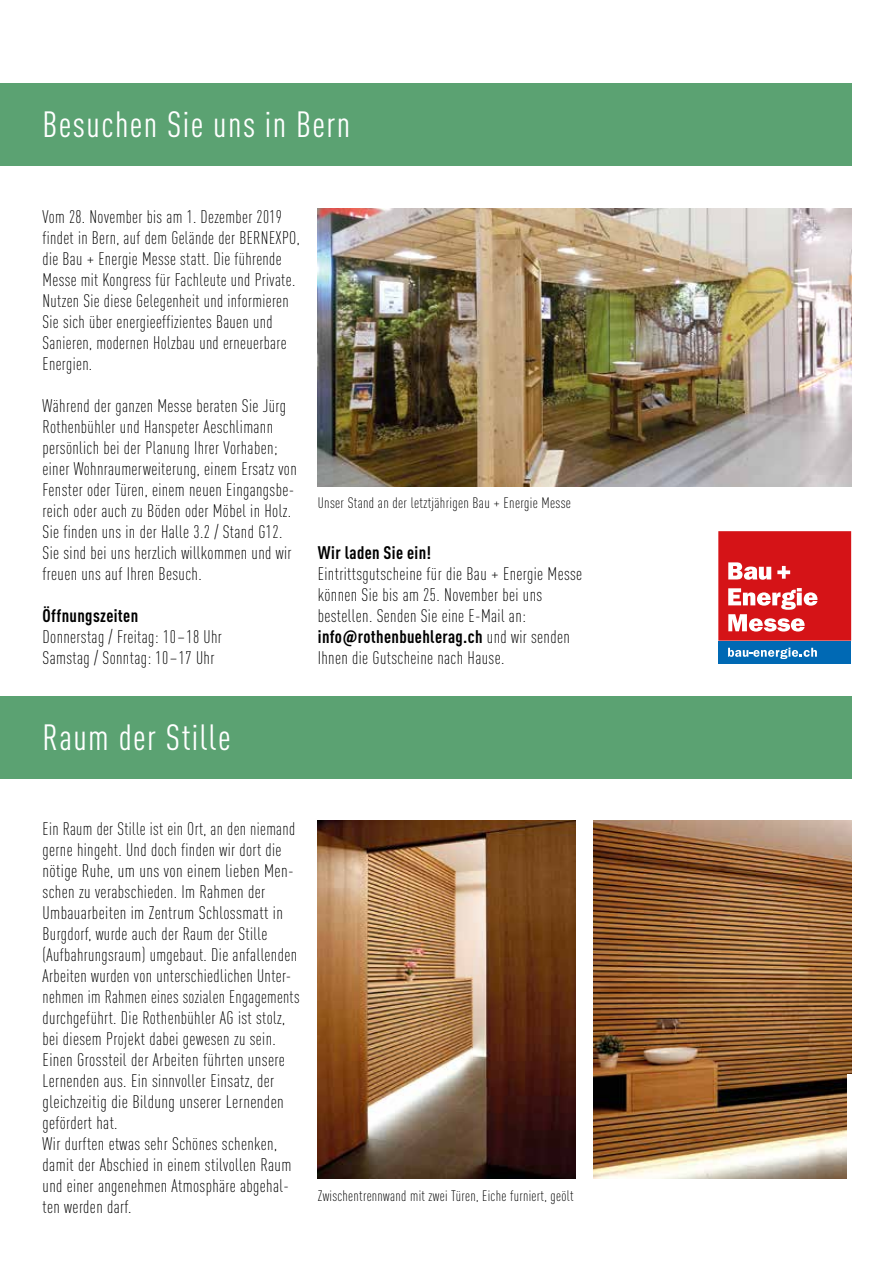
<style>
.page{position:relative;width:893px;height:1263px;background:#fff}
.page>*{position:absolute;margin:0;border:0;box-sizing:border-box;transform-origin:0 0}
.t1{font:condensed 36px "DIN Pro";letter-spacing:.04em;color:#fff}
.t2{font:300 condensed 18px/21px "DIN Pro";letter-spacing:.02em;color:#000}
.t3{font:700 condensed 18px "DIN Pro";letter-spacing:.02em;color:#000}
.t4{font:300 condensed 15px "DIN Pro";letter-spacing:.02em;color:#000}
.s1{font-weight:700}
</style>
<div class="page">
<img style="left:318px;top:208px;width:533px;height:278px">
<div style="left:718px;top:531px;width:133px;height:110px;background:#d51317"></div>
<div style="left:718px;top:642px;width:133px;height:22px;background:#0069b4"></div>
<svg style="left:728px;top:648px;width:89px;height:11px"></svg>
<svg style="left:728px;top:562px;width:43px;height:18px"></svg>
<svg style="left:777px;top:566px;width:13px;height:13px"></svg>
<svg style="left:728px;top:588px;width:89px;height:43px"></svg>
<img style="left:594px;top:821px;width:257px;height:357px">
<div style="left:0;top:696px;width:851px;height:82px;background:#5ba272"></div>
<div style="left:847px;top:1075px;width:45px;height:188px;background:#fff"></div>
<img style="left:318px;top:821px;width:258px;height:357px">
<div style="left:0;top:83px;width:851px;height:82px;background:#5ba272"></div>
<h1 class="t1" style="left:43px;top:98px;width:309px">Besuchen Sie uns in Bern</h1>
<p class="t2" style="left:43px;top:205px;width:259px">Vom 28. November bis am 1. Dezember 2019 findet in Bern, auf dem Gelände der BERNEXPO, die Bau + Energie Messe statt. Die führende Messe mit Kongress für Fachleute und Private.<br>Nutzen Sie diese Gelegenheit und informieren Sie sich über energieeffizientes Bauen und Sanieren, modernen Holzbau und erneuerbare Energien.</p>
<p class="t2" style="left:43px;top:394px;width:256px">Während der ganzen Messe beraten Sie Jürg Rothenbühler und Hanspeter Aeschlimann persönlich bei der Planung Ihrer Vorhaben; einer Wohnraumerweiterung, einem Ersatz von Fenster oder Türen, einem neuen Eingangsbe&shy;reich oder auch zu Böden oder Möbel in Holz.<br>Sie finden uns in der Halle 3.2 / Stand G12.<br>Sie sind bei uns herzlich willkommen und wir freuen uns auf Ihren Besuch.</p>
<p class="t3" style="left:43px;top:602px;width:97px">Öffnungszeiten</p>
<p class="t2" style="left:43px;top:625px;width:181px">Donnerstag / Freitag: 10–18 Uhr<br>Samstag / Sonntag: 10–17 Uhr</p>
<p class="t4" style="left:318px;top:492px;width:255px">Unser Stand an der letztjährigen Bau + Energie Messe</p>
<p class="t3" style="left:318px;top:539px;width:115px">Wir laden Sie ein!</p>
<p class="t2" style="left:318px;top:562px;width:266px">Eintrittsgutscheine für die Bau + Energie Messe können Sie bis am 25. November bei uns bestellen. Senden Sie eine E-Mail an: <span class="s1">info@rothenbuehlerag.ch</span> und wir senden Ihnen die Gutscheine nach Hause.</p>
<h1 class="t1" style="left:43px;top:712px;width:190px">Raum der Stille</h1>
<p class="t2" style="left:43px;top:817px;width:258px">Ein Raum der Stille ist ein Ort, an den niemand gerne hingeht. Und doch finden wir dort die nötige Ruhe, um uns von einem lieben Men&shy;schen zu verabschieden. Im Rahmen der Umbauarbeiten im Zentrum Schlossmatt in Burgdorf, wurde auch der Raum der Stille (Aufbahrungsraum) umgebaut. Die anfallenden Arbeiten wurden von unterschiedlichen Unter&shy;nehmen im Rahmen eines sozialen Engagements durchgeführt. Die Rothenbühler AG ist stolz, bei diesem Projekt dabei gewesen zu sein.<br>Einen Grossteil der Arbeiten führten unsere Lernenden aus. Ein sinnvoller Einsatz, der gleichzeitig die Bildung unserer Lernenden gefördert hat.<br>Wir durften etwas sehr Schönes schenken, damit der Abschied in einem stilvollen Raum und einer angenehmen Atmosphäre abgehal&shy;ten werden darf.</p>
<p class="t4" style="left:318px;top:1185px;width:257px">Zwischentrennwand mit zwei Türen, Eiche furniert, geölt</p>
</div>
